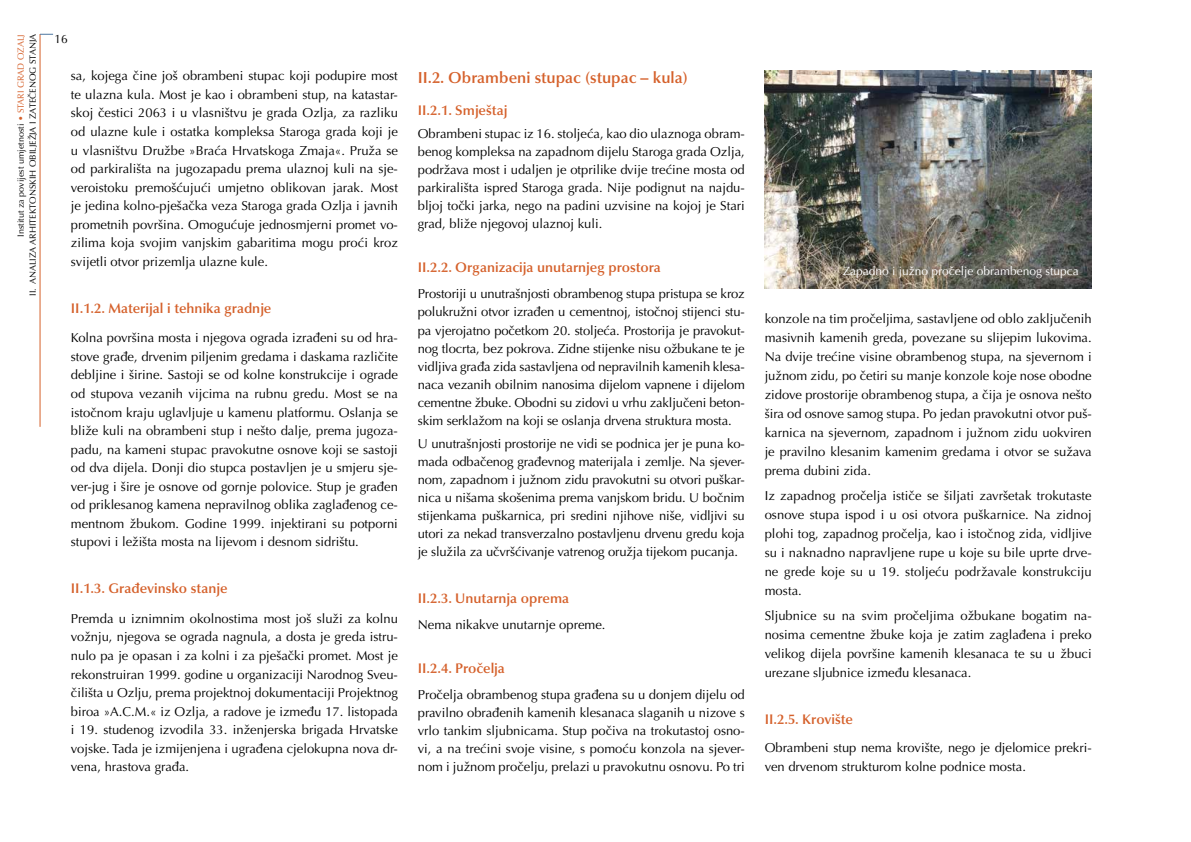
<style>
.page{position:relative;width:1191px;height:842px;background:#fff}
.page>*{position:absolute;margin:0;border:0;box-sizing:border-box;transform-origin:0 0}
.t1{font:600 16px "Optima LT Pro";color:#d5602a}
.t2{font:600 14px "Optima LT Pro";color:#d5602a}
.t3{font:13px/18.5px "Optima LT Pro";color:#000;text-align:justify}
.t4{font:12px "Optima LT Pro";color:#fff}
.t5{font:12px "Optima LT Pro";color:#000}
.t6{font:9px/11.8px "Optima LT Pro";color:#000;text-align:right}
.s1{color:#d5602a}
</style>
<div class="page">
<hr style="left:40px;top:34px;width:1px;height:393px;background:#d5602a">
<svg style="left:40px;top:34px;width:13px;height:1px"></svg>
<img style="left:764px;top:71px;width:327px;height:218px">
<p class="t6" style="left:15px;top:296px;width:264px;rotate:-90deg">Institut za povijest umjetnosti <span class="s1">• STARI GRAD OZALJ<br></span>II. ANALIZA ARHITEKTONSKIH OBILJEŽJA I ZATEČENOG STANJA</p>
<p class="t5" style="left:54px;top:31px;width:15px">16</p>
<p class="t3" style="left:71px;top:67px;width:328px">sa, kojega čine još obrambeni stupac koji podupire most te ulazna kula. Most je kao i obrambeni stup, na katastar&shy;skoj čestici 2063 i u vlasništvu je grada Ozlja, za razliku od ulazne kule i ostatka kompleksa Staroga grada koji je u vlasništvu Družbe »Braća Hrvatskoga Zmaja«. Pruža se od parkirališta na jugozapadu prema ulaznoj kuli na sje&shy;veroistoku premošćujući umjetno oblikovan jarak. Most je jedina kolno-pješačka veza Staroga grada Ozlja i javnih prometnih površina. Omogućuje jednosmjerni promet vo&shy;zilima koja svojim vanjskim gabaritima mogu proći kroz svijetli otvor prizemlja ulazne kule.</p>
<p class="t2" style="left:71px;top:299px;width:202px">II.1.2. Materijal i tehnika gradnje</p>
<p class="t3" style="left:71px;top:329px;width:328px">Kolna površina mosta i njegova ograda izrađeni su od hra&shy;stove građe, drvenim piljenim gredama i daskama različite debljine i širine. Sastoji se od kolne konstrukcije i ograde od stupova vezanih vijcima na rubnu gredu. Most se na istočnom kraju uglavljuje u kamenu platformu. Oslanja se bliže kuli na obrambeni stup i nešto dalje, prema jugoza&shy;padu, na kameni stupac pravokutne osnove koji se sastoji od dva dijela. Donji dio stupca postavljen je u smjeru sje&shy;ver-jug i šire je osnove od gornje polovice. Stup je građen od priklesanog kamena nepravilnog oblika zaglađenog ce&shy;mentnom žbukom. Godine 1999. injektirani su potporni stupovi i ležišta mosta na lijevom i desnom sidrištu.</p>
<p class="t2" style="left:71px;top:579px;width:158px">II.1.3. Građevinsko stanje</p>
<p class="t3" style="left:71px;top:609px;width:328px">Premda u iznimnim okolnostima most još služi za kolnu vožnju, njegova se ograda nagnula, a dosta je greda istru&shy;nulo pa je opasan i za kolni i za pješački promet. Most je rekonstruiran 1999. godine u organizaciji Narodnog Sveu&shy;čilišta u Ozlju, prema projektnoj dokumentaciji Projektnog biroa »A.C.M.« iz Ozlja, a radove je između 17. listopada i 19. studenog izvodila 33. inženjerska brigada Hrvatske vojske. Tada je izmijenjena i ugrađena cjelokupna nova dr&shy;vena, hrastova građa.</p>
<p class="t1" style="left:418px;top:67px;width:271px">II.2. Obrambeni stupac (stupac – kula)</p>
<p class="t2" style="left:418px;top:101px;width:91px">II.2.1. Smještaj</p>
<p class="t3" style="left:418px;top:125px;width:328px;line-height:18px">Obrambeni stupac iz 16. stoljeća, kao dio ulaznoga obram&shy;benog kompleksa na zapadnom dijelu Staroga grada Ozlja, podržava most i udaljen je otprilike dvije trećine mosta od parkirališta ispred Staroga grada. Nije podignut na najdu&shy;bljoj točki jarka, nego na padini uzvisine na kojoj je Stari grad, bliže njegovoj ulaznoj kuli.</p>
<p class="t2" style="left:418px;top:258px;width:245px">II.2.2. Organizacija unutarnjeg prostora</p>
<p class="t3" style="left:418px;top:285px;width:328px;line-height:18px">Prostoriji u unutrašnjosti obrambenog stupa pristupa se kroz polukružni otvor izrađen u cementnoj, istočnoj stijenci stu&shy;pa vjerojatno početkom 20. stoljeća. Prostorija je pravokut&shy;nog tlocrta, bez pokrova. Zidne stijenke nisu ožbukane te je vidljiva građa zida sastavljena od nepravilnih kamenih klesa&shy;naca vezanih obilnim nanosima dijelom vapnene i dijelom cementne žbuke. Obodni su zidovi u vrhu zaključeni beton&shy;skim serklažom na koji se oslanja drvena struktura mosta.</p>
<p class="t3" style="left:418px;top:435px;width:328px;line-height:18px">U unutrašnjosti prostorije ne vidi se podnica jer je puna ko&shy;mada odbačenog građevnog materijala i zemlje. Na sjever&shy;nom, zapadnom i južnom zidu pravokutni su otvori puškar&shy;nica u nišama skošenima prema vanjskom bridu. U bočnim stijenkama puškarnica, pri sredini njihove niše, vidljivi su utori za nekad transverzalno postavljenu drvenu gredu koja je služila za učvršćivanje vatrenog oružja tijekom pucanja.</p>
<p class="t2" style="left:418px;top:589px;width:153px">II.2.3. Unutarnja oprema</p>
<p class="t3" style="left:418px;top:615px;width:189px">Nema nikakve unutarnje opreme.</p>
<p class="t2" style="left:418px;top:659px;width:89px">II.2.4. Pročelja</p>
<p class="t3" style="left:418px;top:686px;width:328px;line-height:18px">Pročelja obrambenog stupa građena su u donjem dijelu od pravilno obrađenih kamenih klesanaca slaganih u nizove s vrlo tankim sljubnicama. Stup počiva na trokutastoj osno&shy;vi, a na trećini svoje visine, s pomoću konzola na sjever&shy;nom i južnom pročelju, prelazi u pravokutnu osnovu. Po tri</p>
<p class="t4" style="left:842px;top:263px;width:237px">Zapadno i južno pročelje obrambenog stupca</p>
<p class="t3" style="left:764px;top:309px;width:328px;line-height:19.1px">konzole na tim pročeljima, sastavljene od oblo zaključenih masivnih kamenih greda, povezane su slijepim lukovima.<br>Na dvije trećine visine obrambenog stupa, na sjevernom i južnom zidu, po četiri su manje konzole koje nose obodne zidove prostorije obrambenog stupa, a čija je osnova nešto šira od osnove samog stupa. Po jedan pravokutni otvor puš&shy;karnica na sjevernom, zapadnom i južnom zidu uokviren je pravilno klesanim kamenim gredama i otvor se sužava prema dubini zida.</p>
<p class="t3" style="left:764px;top:486px;width:328px;line-height:19.1px">Iz zapadnog pročelja ističe se šiljati završetak trokutaste osnove stupa ispod i u osi otvora puškarnice. Na zidnoj plohi tog, zapadnog pročelja, kao i istočnog zida, vidljive su i naknadno napravljene rupe u koje su bile uprte drve&shy;ne grede koje su u 19. stoljeću podržavale konstrukciju mosta.</p>
<p class="t3" style="left:764px;top:606px;width:328px;line-height:19.1px">Sljubnice su na svim pročeljima ožbukane bogatim na&shy;nosima cementne žbuke koja je zatim zaglađena i preko velikog dijela površine kamenih klesanaca te su u žbuci urezane sljubnice između klesanaca.</p>
<p class="t2" style="left:764px;top:711px;width:90px">II.2.5. Krovište</p>
<p class="t3" style="left:764px;top:738px;width:328px;line-height:19.1px">Obrambeni stup nema krovište, nego je djelomice prekri&shy;ven drvenom strukturom kolne podnice mosta.</p>
</div>
